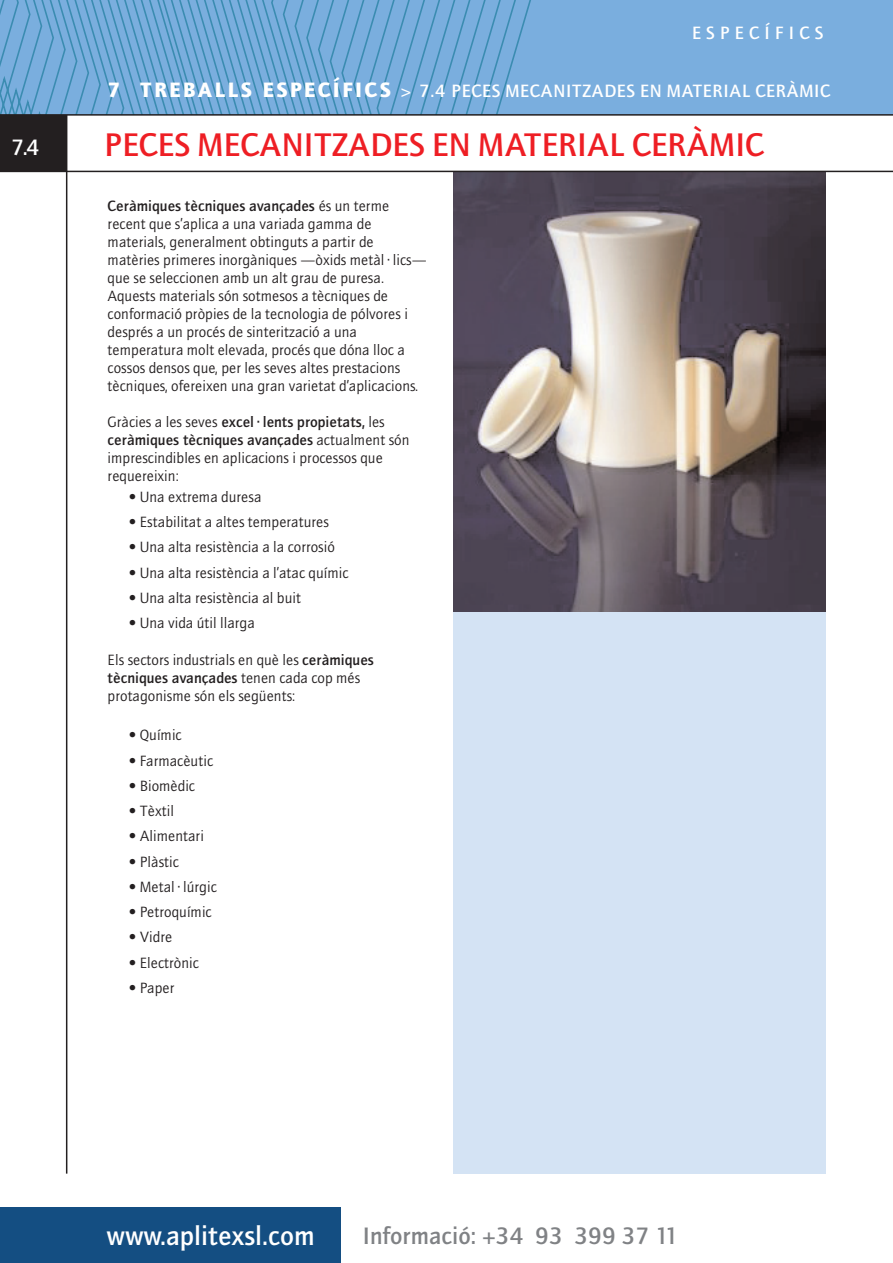
<style>
.page{position:relative;width:893px;height:1263px;background:#fff}
.page>*{position:absolute;margin:0;border:0;box-sizing:border-box;transform-origin:0 0}
.t1{font:500 33px "AT Quay Sans";color:#ee1e24}
.t2{font:500 27px "AT Quay Sans";color:#fff}
.t3{font:500 24px "AT Quay Sans";color:#808285}
.t4{font:500 22.5px "AT Quay Sans";color:#fff}
.t5{font:500 18px "AT Quay Sans";letter-spacing:.03em;color:#fff}
.t6{font:500 18px "AT Quay Sans";letter-spacing:.285em;color:#fff}
.t7{font:15px/18px "AT Quay Sans";color:#231f20}
.s1{font-weight:900;font-size:21px}
.s2{font-weight:500}
</style>
<div class="page">
<div style="left:453px;top:173px;width:372px;height:1001px;background:#d4e3f4"></div>
<div style="left:0;top:114px;width:66px;height:58px;background:#231f20"></div>
<hr style="left:66px;top:113px;width:1px;height:1061px;background:#231f20">
<div style="left:0;top:0;width:892px;height:115px;background:#7aaede"></div>
<svg style="left:0;top:0;width:531px;height:114px"></svg>
<div style="left:0;top:1208px;width:340px;height:55px;background:#144e82"></div>
<hr style="left:0;top:114px;width:892px;height:2px;background:#231f20">
<img style="left:454px;top:172px;width:371px;height:440px">
<hr style="left:0;top:171px;width:892px;height:1px;background:#231f20">
<h3 class="t4" style="left:11px;top:139px;width:30px">7.4</h3>
<p class="t6" style="left:692px;top:25px;width:133px">ESPECÍFICS</p>
<p class="t5" style="left:108px;top:84px;width:724px"><span class="s1">7 TREBALLS ESPECÍFICS</span> &gt; 7.4 PECES MECANITZADES EN MATERIAL CERÀMIC</p>
<h1 class="t1" style="left:105px;top:131px;width:661px">PECES MECANITZADES EN MATERIAL CERÀMIC</h1>
<p class="t7" style="left:108px;top:198px;width:320px"><span class="s2">Ceràmiques tècniques avançades</span> és un terme recent que s’aplica a una variada gamma de materials, generalment obtinguts a partir de matèries primeres inorgàniques —òxids metàl·lics— que se seleccionen amb un alt grau de puresa.<br>Aquests materials són sotmesos a tècniques de conformació pròpies de la tecnologia de pólvores i després a un procés de sinterització a una temperatura molt elevada, procés que dóna lloc a cossos densos que, per les seves altes prestacions tècniques, ofereixen una gran varietat d’aplicacions.</p>
<p class="t7" style="left:108px;top:414px;width:303px">Gràcies a les seves <span class="s2">excel·lents propietats,</span> les <span class="s2">ceràmiques tècniques avançades</span> actualment són imprescindibles en aplicacions i processos que requereixin:</p>
<p class="t7" style="left:129px;top:489px;width:134px">• Una extrema duresa</p>
<p class="t7" style="left:129px;top:514px;width:202px">• Estabilitat a altes temperatures</p>
<p class="t7" style="left:129px;top:539px;width:207px">• Una alta resistència a la corrosió</p>
<p class="t7" style="left:129px;top:565px;width:221px">• Una alta resistència a l’atac químic</p>
<p class="t7" style="left:129px;top:590px;width:174px">• Una alta resistència al buit</p>
<p class="t7" style="left:129px;top:615px;width:127px">• Una vida útil llarga</p>
<p class="t7" style="left:108px;top:652px;width:268px">Els sectors industrials en què les <span class="s2">ceràmiques tècniques avançades</span> tenen cada cop més protagonisme són els següents:</p>
<p class="t7" style="left:129px;top:727px;width:54px">• Químic</p>
<p class="t7" style="left:129px;top:753px;width:86px">• Farmacèutic</p>
<p class="t7" style="left:129px;top:778px;width:68px">• Biomèdic</p>
<p class="t7" style="left:129px;top:803px;width:47px">• Tèxtil</p>
<p class="t7" style="left:129px;top:828px;width:77px">• Alimentari</p>
<p class="t7" style="left:129px;top:854px;width:52px">• Plàstic</p>
<p class="t7" style="left:129px;top:879px;width:89px">• Metal·lúrgic</p>
<p class="t7" style="left:129px;top:904px;width:84px">• Petroquímic</p>
<p class="t7" style="left:129px;top:929px;width:45px">• Vidre</p>
<p class="t7" style="left:129px;top:955px;width:72px">• Electrònic</p>
<p class="t7" style="left:129px;top:980px;width:47px">• Paper</p>
<h2 class="t2" style="left:107px;top:1224px;width:209px">www.aplitexsl.com</h2>
<h3 class="t3" style="left:363px;top:1226px;width:317px">Informació: +34 93 399 37 11</h3>
</div>
